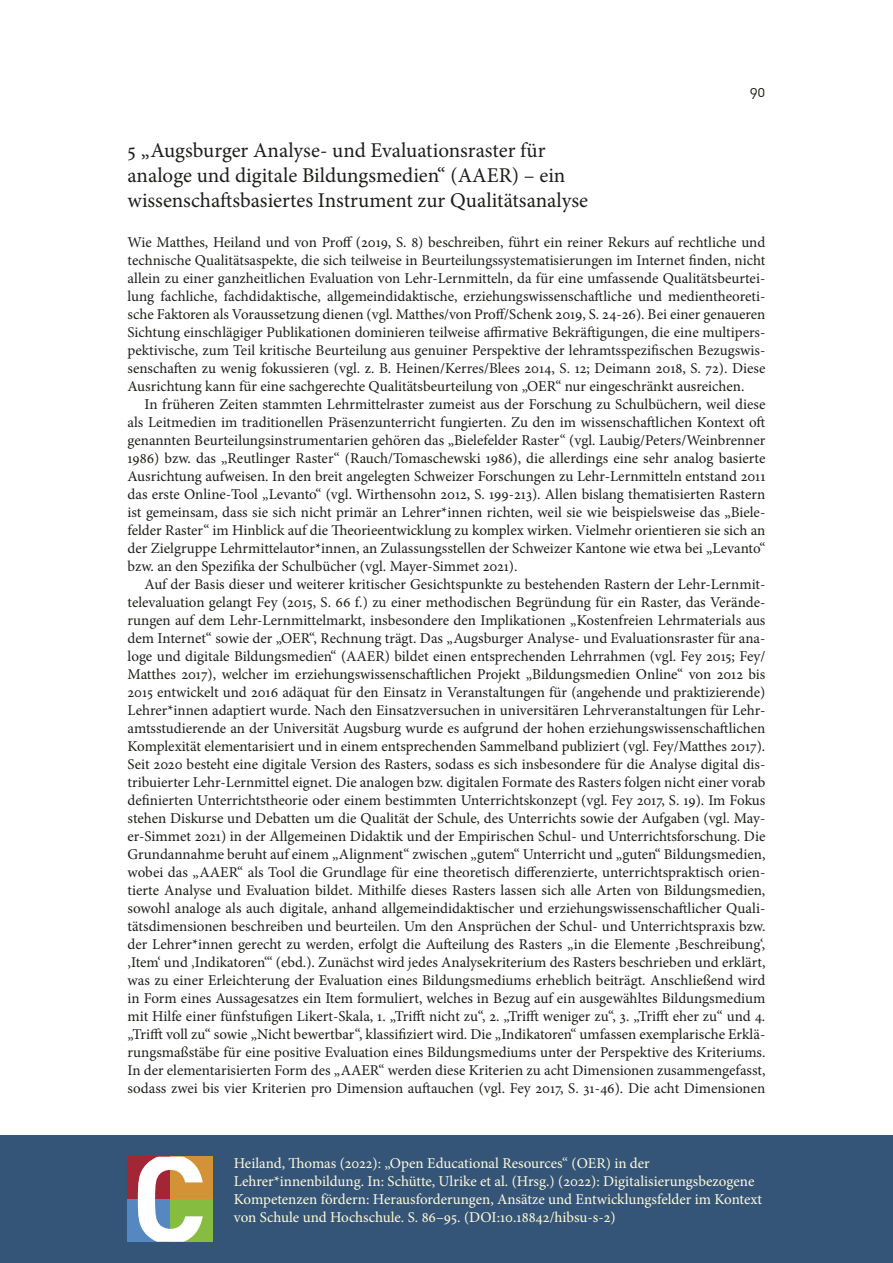
<style>
.page{position:relative;width:893px;height:1263px;background:#fff}
.page>*{position:absolute;margin:0;border:0;box-sizing:border-box;transform-origin:0 0}
.t1{font:21px/25.2px "Minion Pro";color:#1d1d1b}
.t2{font:15px/18px "Minion Pro";color:#1d1d1b;text-align:justify}
.t3{font:15px/18px "Minion Pro";color:#fffbdc}
.t4{font:15px "DIN Pro";color:#1d1d1b}
</style>
<div class="page">
<div style="left:0;top:1135px;width:893px;height:128px;background:#355578"></div>
<div style="left:170px;top:1199px;width:43px;height:43px;background:#86bd40"></div>
<div style="left:170px;top:1157px;width:43px;height:42px;background:#d39236"></div>
<div style="left:128px;top:1199px;width:42px;height:43px;background:#5588c1"></div>
<div style="left:128px;top:1157px;width:42px;height:42px;background:#a32636"></div>
<svg style="left:138px;top:1157px;width:65px;height:85px"></svg>
<p class="t4" style="left:750px;top:79px;width:17px">90</p>
<h1 class="t1" style="left:128px;top:138px;width:462px">5 „Augsburger Analyse- und Evaluationsraster für analoge und digitale Bildungsmedien“ (AAER) – ein wissenschaftsbasiertes Instrument zur Qualitätsanalyse</h1>
<p class="t2" style="left:128px;top:233px;width:639px">Wie Matthes, Heiland und von Proff (2019, S. 8) beschreiben, führt ein reiner Rekurs auf rechtliche und technische Qualitätsaspekte, die sich teilweise in Beurteilungssystematisierungen im Internet finden, nicht allein zu einer ganzheitlichen Evaluation von Lehr-Lernmitteln, da für eine umfassende Qualitätsbeurtei&shy;lung fachliche, fachdidaktische, allgemeindidaktische, erziehungswissenschaftliche und medientheoreti&shy;sche Faktoren als Voraussetzung dienen (vgl. Matthes/von Proff/Schenk 2019, S. 24-26). Bei einer genaueren Sichtung einschlägiger Publikationen dominieren teilweise affirmative Bekräftigungen, die eine multipers&shy;pektivische, zum Teil kritische Beurteilung aus genuiner Perspektive der lehramtsspezifischen Bezugswis&shy;senschaften zu wenig fokussieren (vgl. z. B. Heinen/Kerres/Blees 2014, S. 12; Deimann 2018, S. 72). Diese Ausrichtung kann für eine sachgerechte Qualitätsbeurteilung von „OER“ nur eingeschränkt ausreichen.</p>
<p class="t2" style="left:128px;top:395px;width:639px;text-indent:17px">In früheren Zeiten stammten Lehrmittelraster zumeist aus der Forschung zu Schulbüchern, weil diese als Leitmedien im traditionellen Präsenzunterricht fungierten. Zu den im wissenschaftlichen Kontext oft genannten Beurteilungsinstrumentarien gehören das „Bielefelder Raster“ (vgl. Laubig/Peters/Weinbrenner 1986) bzw. das „Reutlinger Raster“ (Rauch/Tomaschewski 1986), die allerdings eine sehr analog basierte Ausrichtung aufweisen. In den breit angelegten Schweizer Forschungen zu Lehr-Lernmitteln entstand 2011 das erste Online-Tool „Levanto“ (vgl. Wirthensohn 2012, S. 199-213). Allen bislang thematisierten Rastern ist gemeinsam, dass sie sich nicht primär an Lehrer*innen richten, weil sie wie beispielsweise das „Biele&shy;felder Raster“ im Hinblick auf die Theorieentwicklung zu komplex wirken. Vielmehr orientieren sie sich an der Zielgruppe Lehrmittelautor*innen, an Zulassungsstellen der Schweizer Kantone wie etwa bei „Levanto“ bzw. an den Spezifika der Schulbücher (vgl. Mayer-Simmet 2021).</p>
<p class="t2" style="left:128px;top:575px;width:639px;text-indent:17px">Auf der Basis dieser und weiterer kritischer Gesichtspunkte zu bestehenden Rastern der Lehr-Lernmit&shy;televaluation gelangt Fey (2015, S. 66 f.) zu einer methodischen Begründung für ein Raster, das Verände&shy;rungen auf dem Lehr-Lernmittelmarkt, insbesondere den Implikationen „Kostenfreien Lehrmaterials aus dem Internet“ sowie der „OER“, Rechnung trägt. Das „Augsburger Analyse- und Evaluationsraster für ana&shy;loge und digitale Bildungsmedien“ (AAER) bildet einen entsprechenden Lehrrahmen (vgl. Fey 2015; Fey/ Matthes 2017), welcher im erziehungswissenschaftlichen Projekt „Bildungsmedien Online“ von 2012 bis 2015 entwickelt und 2016 adäquat für den Einsatz in Veranstaltungen für (angehende und praktizierende)<br>Lehrer*innen adaptiert wurde. Nach den Einsatzversuchen in universitären Lehrveranstaltungen für Lehr&shy;amtsstudierende an der Universität Augsburg wurde es aufgrund der hohen erziehungswissenschaftlichen Komplexität elementarisiert und in einem entsprechenden Sammelband publiziert (vgl. Fey/Matthes 2017).<br>Seit 2020 besteht eine digitale Version des Rasters, sodass es sich insbesondere für die Analyse digital dis&shy;tribuierter Lehr-Lernmittel eignet. Die analogen bzw. digitalen Formate des Rasters folgen nicht einer vorab definierten Unterrichtstheorie oder einem bestimmten Unterrichtskonzept (vgl. Fey 2017, S. 19). Im Fokus stehen Diskurse und Debatten um die Qualität der Schule, des Unterrichts sowie der Aufgaben (vgl. May&shy;er-Simmet 2021) in der Allgemeinen Didaktik und der Empirischen Schul- und Unterrichtsforschung. Die Grundannahme beruht auf einem „Alignment“ zwischen „gutem“ Unterricht und „guten“ Bildungsmedien, wobei das „AAER“ als Tool die Grundlage für eine theoretisch differenzierte, unterrichtspraktisch orien&shy;tierte Analyse und Evaluation bildet. Mithilfe dieses Rasters lassen sich alle Arten von Bildungsmedien, sowohl analoge als auch digitale, anhand allgemeindidaktischer und erziehungswissenschaftlicher Quali&shy;tätsdimensionen beschreiben und beurteilen. Um den Ansprüchen der Schul- und Unterrichtspraxis bzw. der Lehrer*innen gerecht zu werden, erfolgt die Aufteilung des Rasters „in die Elemente ‚Beschreibung‘, ‚Item‘ und ‚Indikatoren‘“ (ebd.). Zunächst wird jedes Analysekriterium des Rasters beschrieben und erklärt, was zu einer Erleichterung der Evaluation eines Bildungsmediums erheblich beiträgt. Anschließend wird in Form eines Aussagesatzes ein Item formuliert, welches in Bezug auf ein ausgewähltes Bildungsmedium mit Hilfe einer fünfstufigen Likert-Skala, 1. „Trifft nicht zu“, 2. „Trifft weniger zu“, 3. „Trifft eher zu“ und 4. „Trifft voll zu“ sowie „Nicht bewertbar“, klassifiziert wird. Die „Indikatoren“ umfassen exemplarische Erklä&shy;rungsmaßstäbe für eine positive Evaluation eines Bildungsmediums unter der Perspektive des Kriteriums.<br>In der elementarisierten Form des „AAER“ werden diese Kriterien zu acht Dimensionen zusammengefasst, sodass zwei bis vier Kriterien pro Dimension auftauchen (vgl. Fey 2017, S. 31-46). Die acht Dimensionen</p>
<p class="t3" style="left:234px;top:1154px;width:530px">Heiland, Thomas (2022): „Open Educational Resources“ (OER) in der Lehrer*innenbildung. In: Schütte, Ulrike et al. (Hrsg.) (2022): Digitalisierungsbezogene Kompetenzen fördern: Herausforderungen, Ansätze und Entwicklungsfelder im Kontext von Schule und Hochschule. S. 86–95. (DOI:10.18842/hibsu-s-2)</p>
</div>
